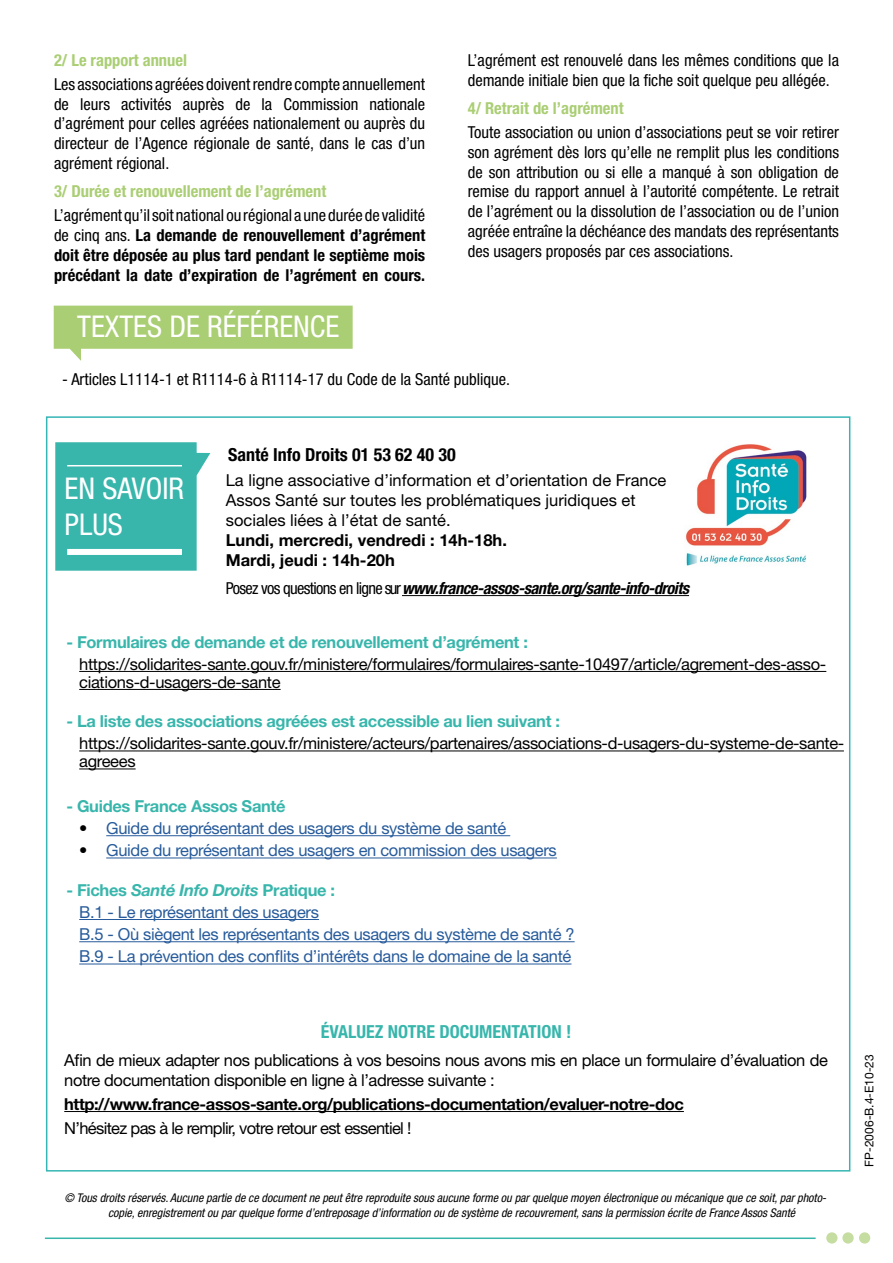
<style>
.page{position:relative;width:893px;height:1263px;background:#fff}
.page>*{position:absolute;margin:0;border:0;box-sizing:border-box;transform-origin:0 0}
.t1{font:condensed 30px/36px "Helvetica Neue LT Std";color:#fff}
.t2{font:700 condensed 18px "Helvetica Neue LT Std";color:#38b6ac}
.t3{font:700 condensed 18px "Helvetica Neue LT Std";color:#000}
.t4{font:condensed 16.5px/19.8px "Helvetica Neue LT Std";color:#020203}
.t5{font:16.5px/18px "Helvetica Neue LT Std";letter-spacing:-.02em;color:#000}
.t6{font:16.5px/22.2px "Helvetica Neue LT Std";letter-spacing:-.02em;color:#275b9b}
.t7{font:condensed 16.5px/19.8px "Helvetica Neue LT Std";color:#000;text-align:justify}
.t8{font:700 condensed 16.5px/19.8px "Helvetica Neue LT Std";color:#020203;text-align:justify}
.t9{font:16.5px/19.8px "Helvetica Neue LT Std";color:#000}
.t10{font:700 16.5px "Helvetica Neue LT Std";letter-spacing:-.02em;color:#38b6ac}
.t11{font:700 16.5px "Helvetica Neue LT Std";letter-spacing:-.025em;color:#000}
.t12{font:700 condensed 16.5px "Helvetica Neue LT Std";color:#aace74}
.t13{font:italic 700 condensed 16.5px "Helvetica Neue LT Std";letter-spacing:-.03em;color:#000}
.t14{font:700 16.5px/19.8px "Helvetica Neue LT Std";color:#000}
.t15{font:16.5px "Helvetica Neue LT Std";letter-spacing:-.04em;color:#000}
.t16{font:italic condensed 12px/14.4px "Helvetica Neue LT Std";color:#000}
.t17{font:12px "Helvetica Neue LT Std";color:#000}
.s1{font-weight:400}
.s2{font-weight:400;font-style:normal}
.s3{color:#000}
.s4{font-weight:700;color:#38b6ac}
.s5{font-weight:700;font-style:italic;color:#38b6ac}
</style>
<div class="page">
<img style="left:686px;top:444px;width:121px;height:122px">
<hr style="left:402px;top:595px;width:287px;height:1px;background:#000">
<svg style="left:55px;top:442px;width:155px;height:129px;background:#4abcb3"></svg>
<hr style="left:67px;top:465px;width:115px;height:1px;background:#fff">
<div style="left:67px;top:549px;width:115px;height:6px;background:#fff"></div>
<hr style="left:64px;top:1111px;width:620px;height:1px;background:#000">
<hr style="left:79px;top:671px;width:747px;height:1px;background:#000">
<hr style="left:79px;top:689px;width:202px;height:1px;background:#000">
<hr style="left:79px;top:750px;width:765px;height:1px;background:#000">
<hr style="left:79px;top:768px;width:57px;height:1px;background:#000">
<hr style="left:106px;top:835px;width:404px;height:1px;background:#275b9b">
<hr style="left:106px;top:857px;width:451px;height:1px;background:#275b9b">
<hr style="left:79px;top:919px;width:240px;height:1px;background:#275b9b">
<hr style="left:79px;top:941px;width:496px;height:1px;background:#275b9b">
<hr style="left:79px;top:963px;width:492px;height:1px;background:#275b9b">
<div style="left:859px;top:1232px;width:11px;height:11px;background:#c6dda1;border-radius:50%"></div>
<div style="left:842px;top:1232px;width:12px;height:11px;background:#c6dda1;border-radius:50%"></div>
<div style="left:826px;top:1232px;width:11px;height:11px;background:#c6dda1;border-radius:50%"></div>
<hr style="left:45px;top:1237px;width:771px;height:2px;background:#38b6ac">
<svg style="left:54px;top:306px;width:299px;height:55px"></svg>
<p class="t12" style="left:54px;top:50px;width:135px">2/ Le rapport annuel</p>
<p class="t7" style="left:54px;top:74px;width:373px">Les associations agréées doivent rendre compte annuellement de leurs activités auprès de la Commission nationale d’agrément pour celles agréées nationalement ou auprès du directeur de l’Agence régionale de santé, dans le cas d’un agrément régional.</p>
<p class="t12" style="left:54px;top:181px;width:274px">3/ Durée et renouvellement de l’agrément</p>
<p class="t8" style="left:54px;top:205px;width:373px"><span class="s1">L’agrément qu’il soit national ou régional a une durée de validité de cinq ans.</span> La demande de renouvellement d’agrément doit être déposée au plus tard pendant le septième mois précédant la date d’expiration de l’agrément en cours.</p>
<h1 class="t1" style="left:77px;top:308px;width:264px">TEXTES DE RÉFÉRENCE</h1>
<p class="t4" style="left:468px;top:50px;width:373px">L’agrément est renouvelé dans les mêmes conditions que la demande initiale bien que la fiche soit quelque peu allégée.</p>
<p class="t12" style="left:468px;top:98px;width:157px">4/ Retrait de l’agrément</p>
<p class="t4" style="left:468px;top:122px;width:373px;text-align:justify">Toute association ou union d’associations peut se voir retirer son agrément dès lors qu’elle ne remplit plus les conditions de son attribution ou si elle a manqué à son obligation de remise du rapport annuel à l’autorité compétente. Le retrait de l’agrément ou la dissolution de l’association ou de l’union agréée entraîne la déchéance des mandats des représentants des usagers proposés par ces associations.</p>
<p class="t7" style="left:62px;top:369px;width:449px">- Articles L1114-1 et R1114-6 à R1114-17 du Code de la Santé publique.</p>
<h1 class="t1" style="left:65px;top:470px;width:121px">EN SAVOIR<br>PLUS</h1>
<p class="t3" style="left:228px;top:443px;width:229px">Santé Info Droits 01 53 62 40 30</p>
<p class="t9" style="left:226px;top:470px;width:442px">La ligne associative d’information et d’orientation de France<br>Assos Santé sur toutes les problématiques juridiques et sociales liées à l’état de santé.</p>
<p class="t14" style="left:226px;top:530px;width:283px">Lundi, mercredi, vendredi : 14h-18h.<br>Mardi, jeudi : 14h-20h</p>
<p class="t13" style="left:226px;top:578px;width:465px"><span class="s2">Posez vos questions en lignesur</span>www.france-assos-sante.org/sante-info-droits</p>
<p class="t10" style="left:66px;top:631px;width:463px">- Formulaires de demande et de renouvellement d’agrément :</p>
<p class="t5" style="left:79px;top:655px;width:749px">https://solidarites-sante.gouv.fr/ministere/formulaires/formulaires-sante-10497/article/agrement-des-asso&shy;ciations-d-usagers-de-sante</p>
<p class="t10" style="left:66px;top:711px;width:495px">- La liste des associations agréées est accessible au lien suivant :</p>
<p class="t5" style="left:79px;top:734px;width:767px">https://solidarites-sante.gouv.fr/ministere/acteurs/partenaires/associations-d-usagers-du-systeme-de-sante&shy;agreees</p>
<p class="t10" style="left:66px;top:796px;width:221px">- Guides France Assos Santé</p>
<p class="t6" style="left:79px;top:817px;width:429px"><span class="s3">•</span> Guide du représentant des usagers du système de santé</p>
<p class="t6" style="left:79px;top:839px;width:479px"><span class="s3">•</span> Guide du représentant des usagers en commission des usagers</p>
<p class="t6" style="left:79px;top:878px;width:497px;text-indent:-13px"><span class="s4">- Fiches</span> <span class="s5">Santé Info Droits</span> <span class="s4">Pratique :<br></span>B.1 - Le représentant des usagers<br>B.5 - Où siègent les représentants des usagers du système de santé ?<br>B.9 - La prévention des conflits d’intérêts dans le domaine de la santé</p>
<p class="t2" style="left:321px;top:1020px;width:252px">ÉVALUEZ NOTRE DOCUMENTATION !</p>
<p class="t5" style="left:64px;top:1050px;width:765px;line-height:19.8px">Afin de mieux adapter nos publications à vos besoins nous avons mis en place un formulaire d’évaluation de notre documentation disponible en ligne à l’adresse suivante :</p>
<p class="t11" style="left:64px;top:1094px;width:621px">http://www.france-assos-sante.org/publications-documentation/evaluer-notre-doc</p>
<p class="t15" style="left:64px;top:1118px;width:349px">N’hésitez pas à le remplir, votre retour est essentiel !</p>
<p class="t16" style="left:108px;top:1191px;width:720px;text-indent:-44px">© Tous droits réservés. Aucune partie de ce document ne peut être reproduite sous aucune forme ou par quelque moyen électronique ou mécanique que ce soit, par photo&shy;copie, enregistrement ou par quelque forme d’entreposage d’information ou de système de recouvrement, sans la permission écrite de France Assos Santé</p>
<p class="t17" style="left:862px;top:1166px;width:114px;rotate:-90deg">FP-2006-B.4-E10-23</p>
</div>
